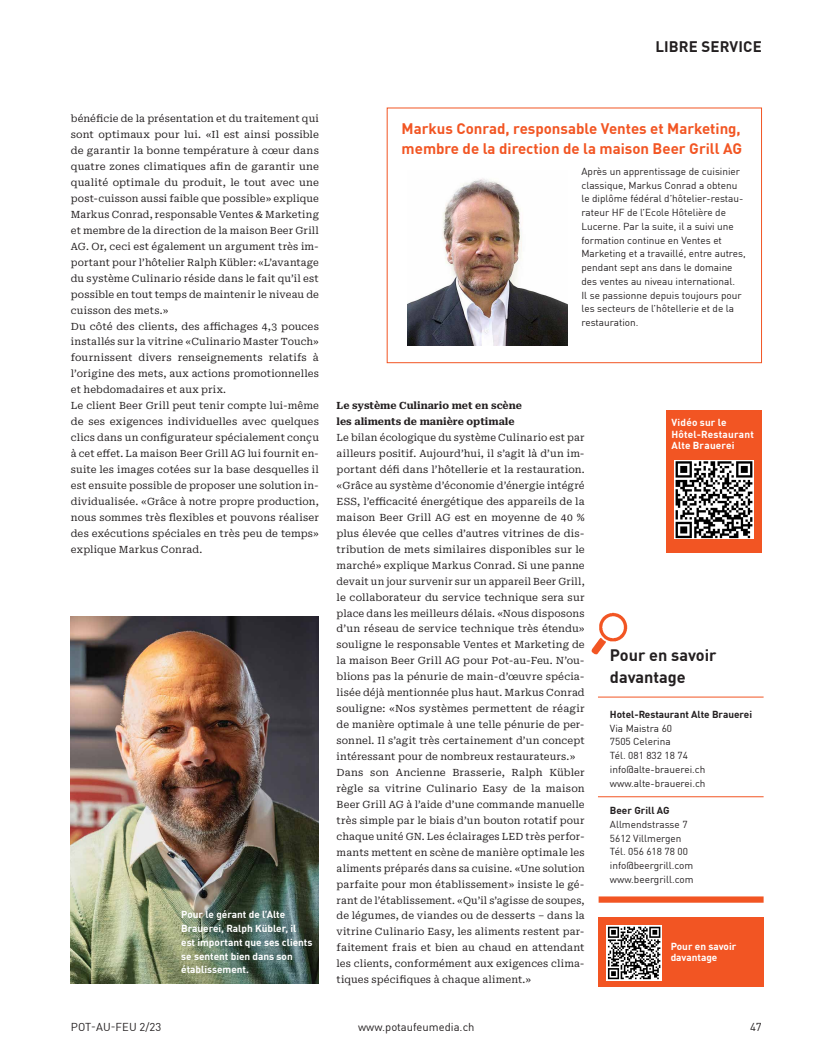
<style>
.page{position:relative;width:815px;height:1063px;background:#fff}
.page>*{position:absolute;margin:0;border:0;box-sizing:border-box;transform-origin:0 0}
.t1{font:700 16.25px/22.5px "DINOT";color:#231f20}
.t2{font:700 15px/20px "DINOT";color:#f25523}
.t3{font:700 15px "DINOT";letter-spacing:.01em;color:#231f20}
.t4{font:11.25px "DINOT";color:#231f20}
.t5{font:10px/16px "Roboto Serif";letter-spacing:.01em;color:#231f20}
.t6{font:10px/13.8px "DINOT";color:#231f20}
.t7{font:700 10px/13.8px "DINOT";color:#fff}
.t8{font:700 10px/16px "Roboto Serif";color:#231f20}
.t9{font:700 10px "DINOT";color:#231f20}
.t10{font:700 10px/11.2px "DINOT";letter-spacing:.02em;color:#fff}
</style>
<div class="page">
<img style="left:71px;top:617px;width:248px;height:366px">
<img style="left:592px;top:612px;width:36px;height:42px">
<hr style="left:598px;top:697px;width:166px;height:1px;background:#f25523">
<hr style="left:598px;top:796px;width:166px;height:1px;background:#f25523">
<div style="left:599px;top:896px;width:165px;height:7px;background:#f25523"></div>
<div style="left:598px;top:917px;width:166px;height:70px;background:#f25523"></div>
<svg style="left:606px;top:925px;width:56px;height:56px"></svg>
<svg style="left:608px;top:927px;width:52px;height:52px;background:#7e7e7e"></svg>
<div style="left:387px;top:108px;width:375px;height:255px;border:1px solid #f25523"></div>
<div style="left:666px;top:410px;width:96px;height:143px;background:#f25523"></div>
<svg style="left:674px;top:460px;width:80px;height:79px"></svg>
<svg style="left:676px;top:461px;width:76px;height:77px;background:#818181"></svg>
<img style="left:407px;top:178px;width:160px;height:167px">
<h2 class="t3" style="left:655px;top:35px;width:108px">LIBRE SERVICE</h2>
<p class="t5" style="left:71px;top:110px;width:250px">bénéficie de la présentation et du traitement qui sont optimaux pour lui. «Il est ainsi possible de garantir la bonne température à cœur dans quatre zones climatiques afin de garantir une qualité optimale du produit, le tout avec une post-cuisson aussi faible que possible» explique Markus Conrad, responsable Ventes &amp; Marketing et membre de la direction de la maison Beer Grill AG. Or, ceci est également un argument très im&shy;portant pour l’hôtelier Ralph Kübler: «L’avantage du système Culinario réside dans le fait qu’il est possible en tout temps de maintenir le niveau de cuisson des mets.»<br>Du côté des clients, des affichages 4,3 pouces installés sur la vitrine «Culinario Master Touch» fournissent divers renseignements relatifs à l’origine des mets, aux actions promotionnelles et hebdomadaires et aux prix.<br>Le client Beer Grill peut tenir compte lui-même de ses exigences individuelles avec quelques clics dans un configurateur spécialement conçu à cet effet. La maison Beer Grill AG lui fournit en&shy;suite les images cotées sur la base desquelles il est ensuite possible de proposer une solution in&shy;dividualisée. «Grâce à notre propre production, nous sommes très flexibles et pouvons réaliser des exécutions spéciales en très peu de temps» explique Markus Conrad.</p>
<p class="t7" style="left:181px;top:907px;width:133px">Pour le gérant de l’Alte<br>Brauerei, Ralph Kübler, il est important que ses clients se sentent bien dans son établissement.</p>
<h2 class="t2" style="left:402px;top:117px;width:342px">Markus Conrad, responsable Ventes et Marketing, membre de la direction de la maison Beer Grill AG</h2>
<p class="t6" style="left:581px;top:163px;width:166px">Après un apprentissage de cuisinier classique, Markus Conrad a obtenu le diplôme fédéral d’hôtelier-restau&shy;rateur HF de l’Ecole Hôtelière de Lucerne. Par la suite, il a suivi une formation continue en Ventes et Marketing et a travaillé, entre autres, pendant sept ans dans le domaine des ventes au niveau international.<br>Il se passionne depuis toujours pour les secteurs de l’hôtellerie et de la restauration.</p>
<p class="t8" style="left:337px;top:397px;width:187px">Le système Culinario met en scène les aliments de manière optimale</p>
<p class="t5" style="left:337px;top:429px;width:250px">Le bilan écologique du système Culinario est par ailleurs positif. Aujourd’hui, il s’agit là d’un im&shy;portant défi dans l’hôtellerie et la restauration. «Grâce au système d’économie d’énergie intégré ESS, l’efficacité énergétique des appareils de la maison Beer Grill AG est en moyenne de 40 % plus élevée que celles d’autres vitrines de dis&shy;tribution de mets similaires disponibles sur le marché» explique Markus Conrad. Si une panne devait un jour survenir sur un appareil Beer Grill, le collaborateur du service technique sera sur place dans les meilleurs délais. «Nous disposons d’un réseau de service technique très étendu» souligne le responsable Ventes et Marketing de la maison Beer Grill AG pour Pot-au-Feu. N’ou&shy;blions pas la pénurie de main-d’œuvre spécia&shy;lisée déjà mentionnée plus haut. Markus Conrad souligne: «Nos systèmes permettent de réagir de manière optimale à une telle pénurie de per&shy;sonnel. Il s’agit très certainement d’un concept intéressant pour de nombreux restaurateurs.» Dans son Ancienne Brasserie, Ralph Kübler règle sa vitrine Culinario Easy de la maison Beer Grill AG à l’aide d’une commande manuelle très simple par le biais d’un bouton rotatif pour chaque unité GN. Les éclairages LED très perfor&shy;mants mettent en scène de manière optimale les aliments préparés dans sa cuisine. «Une solution parfaite pour mon établissement» insiste le gé&shy;rant de l’établissement. «Qu’il s’agisse de soupes, de légumes, de viandes ou de desserts – dans la vitrine Culinario Easy, les aliments restent par&shy;faitement frais et bien au chaud en attendant les clients, conformément aux exigences clima&shy;tiques spécifiques à chaque aliment.»</p>
<p class="t10" style="left:671px;top:416px;width:84px">Vidéo sur le<br>Hôtel-Restaurant<br>Alte Brauerei</p>
<h1 class="t1" style="left:610px;top:642px;width:108px">Pour en savoir davantage</h1>
<p class="t9" style="left:610px;top:706px;width:144px">Hotel-Restaurant Alte Brauerei</p>
<p class="t6" style="left:610px;top:720px;width:97px">Via Maistra 60<br>7505 Celerina<br>Tél. 081 832 18 74 info@alte-brauerei.ch www.alte-brauerei.ch</p>
<p class="t9" style="left:610px;top:803px;width:61px">Beer Grill AG</p>
<p class="t6" style="left:610px;top:816px;width:85px">Allmendstrasse 7<br>5612 Villmergen<br>Tél. 056 618 78 00 info@beergrill.com www.beergrill.com</p>
<p class="t7" style="left:671px;top:939px;width:67px;line-height:11.2px">Pour en savoir davantage</p>
<p class="t4" style="left:71px;top:1018px;width:92px">POT-AU-FEU 2/23</p>
<p class="t4" style="left:358px;top:1018px;width:118px">www.potaufeumedia.ch</p>
<p class="t4" style="left:750px;top:1018px;width:13px">47</p>
</div>
